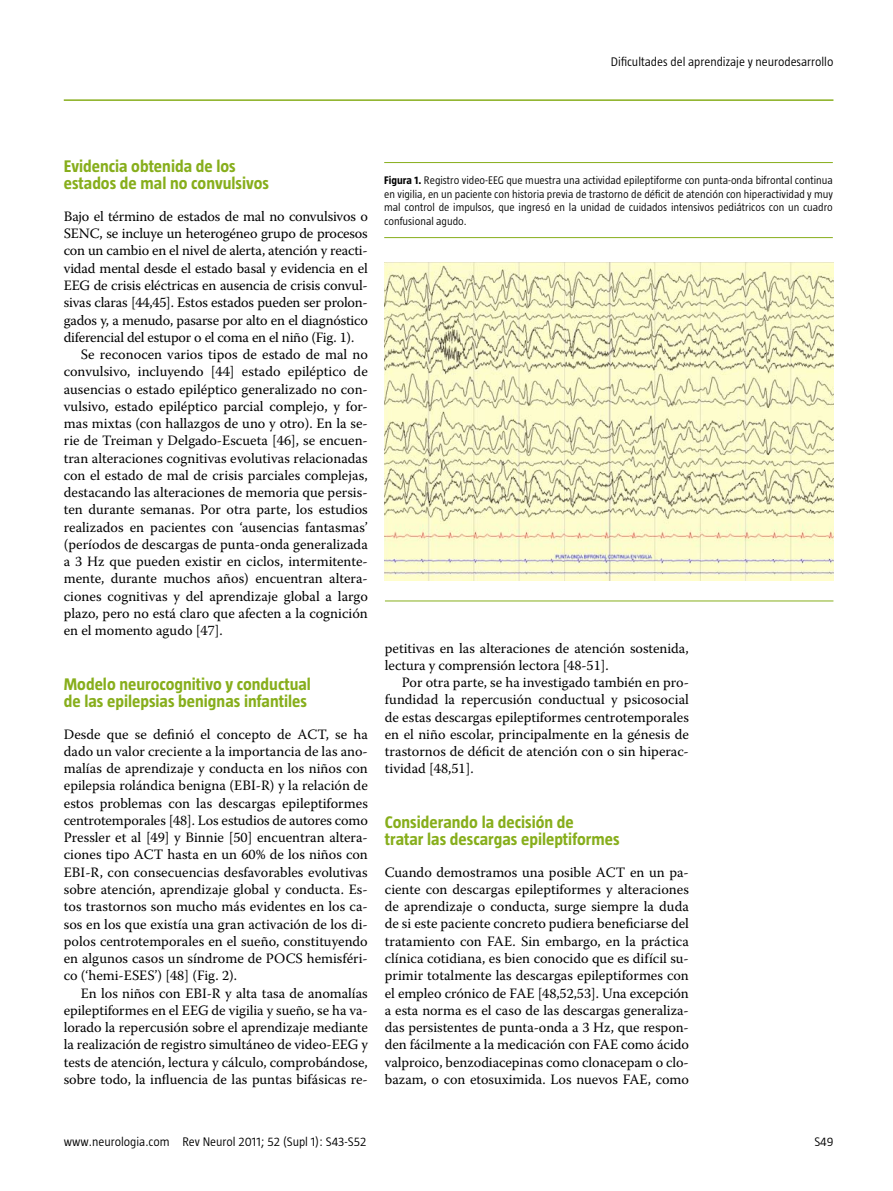
<style>
.page{position:relative;width:893px;height:1191px;background:#fff}
.page>*{position:absolute;margin:0;border:0;box-sizing:border-box;transform-origin:0 0}
.t1{font:700 17.25px/17.2px "Taz";color:#87ae1c}
.t2{font:14.25px/17.2px "Warnock Pro";color:#000;text-align:justify}
.t3{font:300 12.75px "Taz";color:#000}
.t4{font:300 11.25px/13.5px "Taz";color:#000;text-align:justify}
.s1{font-weight:700}
</style>
<div class="page">
<hr style="left:64px;top:99px;width:769px;height:2px;background:#87ae1c">
<hr style="left:385px;top:600px;width:448px;height:1px;background:#87ae1c">
<hr style="left:384px;top:162px;width:449px;height:1px;background:#87ae1c">
<hr style="left:384px;top:237px;width:449px;height:1px;background:#87ae1c">
<img style="left:384px;top:262px;width:449px;height:318px">
<p class="t3" style="left:611px;top:54px;width:224px">Dificultades del aprendizaje y neurodesarrollo</p>
<p class="t1" style="left:64px;top:157px;width:207px">Evidencia obtenida de los estados de mal no convulsivos</p>
<p class="t2" style="left:64px;top:207px;width:306px">Bajo el término de estados de mal no convulsivos o</p>
<p class="t2" style="left:64px;top:225px;width:306px">SENC, se incluye un heterogéneo grupo de procesos</p>
<p class="t2" style="left:64px;top:242px;width:305px">con un cambio en el nivel de alerta, atención y reacti-</p>
<p class="t2" style="left:64px;top:259px;width:306px">vidad mental desde el estado basal y evidencia en el</p>
<p class="t2" style="left:64px;top:276px;width:305px">EEG de crisis eléctricas en ausencia de crisis convul-</p>
<p class="t2" style="left:64px;top:294px;width:306px">sivas claras [44,45]. Estos estados pueden ser prolon-</p>
<p class="t2" style="left:64px;top:311px;width:306px">gados y, a menudo, pasarse por alto en el diagnóstico</p>
<p class="t2" style="left:64px;top:328px;width:292px">diferencial del estupor o el coma en el niño (Fig. 1).</p>
<p class="t2" style="left:81px;top:345px;width:289px">Se reconocen varios tipos de estado de mal no</p>
<p class="t2" style="left:64px;top:363px;width:305px">convulsivo, incluyendo [44] estado epiléptico de</p>
<p class="t2" style="left:64px;top:380px;width:306px">ausencias o estado epiléptico generalizado no con-</p>
<p class="t2" style="left:64px;top:397px;width:306px">vulsivo, estado epiléptico parcial complejo, y for-</p>
<p class="t2" style="left:64px;top:414px;width:306px">mas mixtas (con hallazgos de uno y otro). En la se-</p>
<p class="t2" style="left:64px;top:432px;width:306px">rie de Treiman y Delgado-Escueta [46], se encuen-</p>
<p class="t2" style="left:64px;top:449px;width:306px">tran alteraciones cognitivas evolutivas relacionadas</p>
<p class="t2" style="left:64px;top:466px;width:306px">con el estado de mal de crisis parciales complejas,</p>
<p class="t2" style="left:64px;top:483px;width:306px">destacando las alteraciones de memoria que persis-</p>
<p class="t2" style="left:64px;top:501px;width:305px">ten durante semanas. Por otra parte, los estudios</p>
<p class="t2" style="left:64px;top:518px;width:306px">realizados en pacientes con ‘ausencias fantasmas’</p>
<p class="t2" style="left:64px;top:535px;width:306px">(períodos de descargas de punta-onda generalizada</p>
<p class="t2" style="left:64px;top:552px;width:305px">a 3 Hz que pueden existir en ciclos, intermitente-</p>
<p class="t2" style="left:64px;top:570px;width:305px">mente, durante muchos años) encuentran altera-</p>
<p class="t2" style="left:64px;top:587px;width:306px">ciones cognitivas y del aprendizaje global a largo</p>
<p class="t2" style="left:64px;top:604px;width:305px">plazo, pero no está claro que afecten a la cognición</p>
<p class="t2" style="left:64px;top:621px;width:160px">en el momento agudo [47].</p>
<p class="t1" style="left:64px;top:675px;width:249px">Modelo neurocognitivo y conductual de las epilepsias benignas infantiles</p>
<p class="t2" style="left:64px;top:725px;width:306px">Desde que se definió el concepto de ACT, se ha dado un valor creciente a la importancia de las ano&shy;malías de aprendizaje y conducta en los niños con epilepsia rolándica benigna (EBI-R) y la relación de estos problemas con las descargas epileptiformes centrotemporales [48]. Los estudios de autores como Pressler et al [49] y Binnie [50] encuentran altera&shy;ciones tipo ACT hasta en un 60% de los niños con EBI-R, con consecuencias desfavorables evolutivas sobre atención, aprendizaje global y conducta. Es&shy;tos trastornos son mucho más evidentes en los ca&shy;sos en los que existía una gran activación de los di&shy;polos centrotemporales en el sueño, constituyendo en algunos casos un síndrome de POCS hemisféri&shy;co (‘hemi-ESES’) [48] (Fig. 2).</p>
<p class="t2" style="left:64px;top:984px;width:306px;text-indent:17px">En los niños con EBI-R y alta tasa de anomalías epileptiformes en el EEG de vigilia y sueño, se ha va&shy;lorado la repercusión sobre el aprendizaje mediante la realización de registro simultáneo de video-EEG y tests de atención, lectura y cálculo, comprobándose, sobre todo, la influencia de las puntas bifásicas re-</p>
<p class="t4" style="left:384px;top:174px;width:450px"><span class="s1">Figura 1.</span> Registro video-EEG que muestra una actividad epileptiforme con punta-onda bifrontal continua en vigilia, en un paciente con historia previa de trastorno de déficit de atención con hiperactividad y muy mal control de impulsos, que ingresó en la unidad de cuidados intensivos pediátricos con un cuadro confusional agudo.</p>
<p class="t2" style="left:385px;top:639px;width:306px">petitivas en las alteraciones de atención sostenida, lectura y comprensión lectora [48-51].</p>
<p class="t2" style="left:385px;top:673px;width:306px;text-indent:17px">Por otra parte, se ha investigado también en pro&shy;fundidad la repercusión conductual y psicosocial de estas descargas epileptiformes centrotemporales en el niño escolar, principalmente en la génesis de trastornos de déficit de atención con o sin hiperac&shy;tividad [48,51].</p>
<p class="t1" style="left:385px;top:813px;width:236px">Considerando la decisión de<br>tratar las descargas epileptiformes</p>
<p class="t2" style="left:385px;top:863px;width:306px">Cuando demostramos una posible ACT en un pa&shy;ciente con descargas epileptiformes y alteraciones de aprendizaje o conducta, surge siempre la duda de si este paciente concreto pudiera beneficiarse del tratamiento con FAE. Sin embargo, en la práctica clínica cotidiana, es bien conocido que es difícil su&shy;primir totalmente las descargas epileptiformes con el empleo crónico de FAE [48,52,53]. Una excepción a esta norma es el caso de las descargas generaliza&shy;das persistentes de punta-onda a 3 Hz, que respon&shy;den fácilmente a la medicación con FAE como ácido valproico, benzodiacepinas como clonacepam o clo&shy;bazam, o con etosuximida. Los nuevos FAE, como</p>
<p class="t3" style="left:64px;top:1134px;width:304px">www.neurologia.com Rev Neurol 2011; 52 (Supl 1): S43-S52</p>
<p class="t3" style="left:814px;top:1134px;width:20px">S49</p>
</div>
